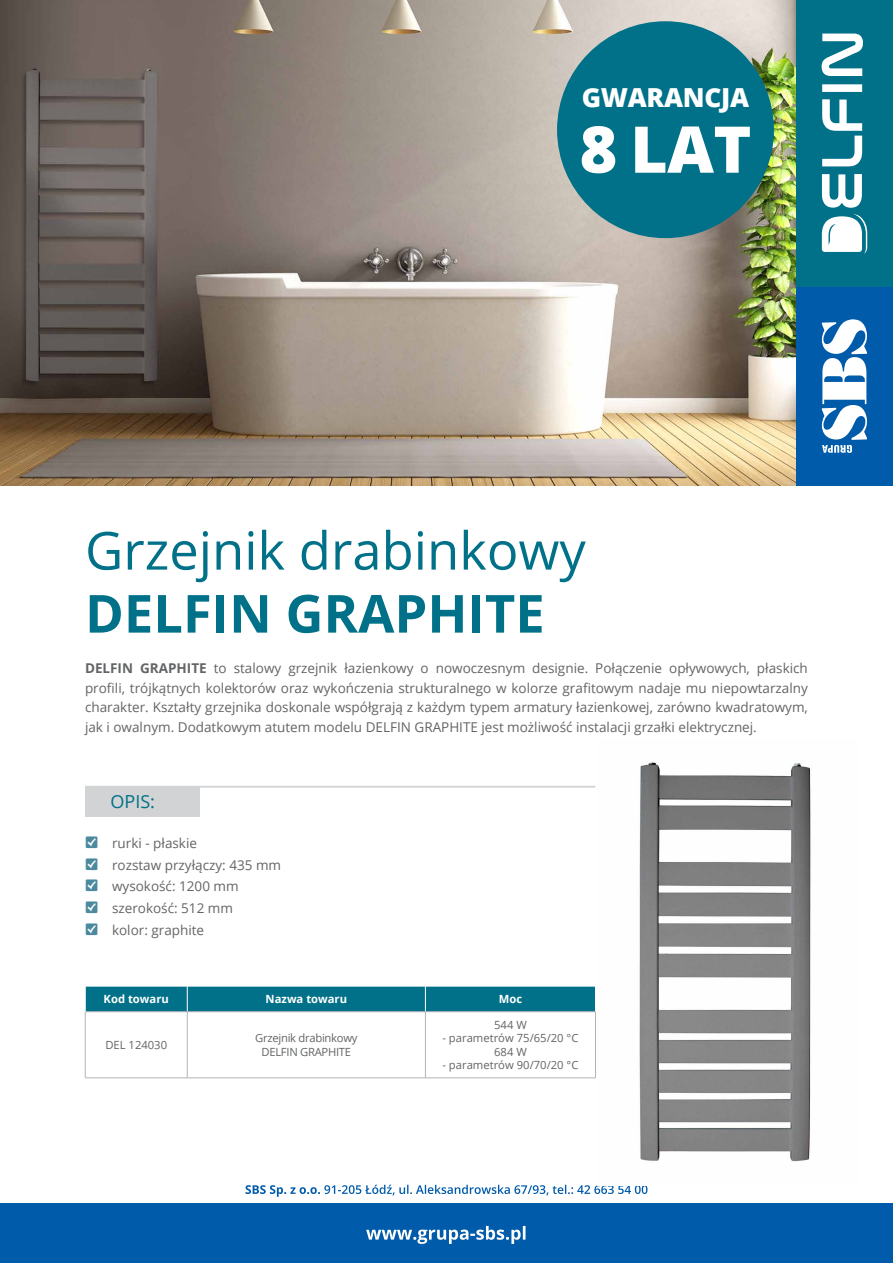
<style>
.page{position:relative;width:893px;height:1263px;background:#fff}
.page>*{position:absolute;margin:0;border:0;box-sizing:border-box;transform-origin:0 0}
.t1{font:800 64.5px "Open Sans";color:#fff}
.t2{font:52.5px "Open Sans";color:#007188}
.t3{font:700 52.5px "Open Sans";color:#007188}
.t4{font:800 26.25px "Open Sans";letter-spacing:-.01em;color:#fff}
.t5{font:18px "Open Sans";color:#007188}
.t6{font:13.5px/21.6px "Open Sans";color:#636466;text-align:justify}
.t7{font:11.25px/13.5px "Open Sans";color:#636466;text-align:center}
.t8{font:11.25px/13.5px "Open Sans";letter-spacing:-.025em;color:#636466;text-align:center}
.t9{font:700 11.25px "Open Sans";color:#fff}
.s1{font-weight:700}
</style>
<div class="page">
<img style="left:0;top:0;width:796px;height:486px">
<div style="left:796px;top:287px;width:97px;height:199px;background:#005baa"></div>
<div style="left:796px;top:0;width:97px;height:287px;background:#007188"></div>
<div style="left:0;top:1203px;width:893px;height:60px;background:#005baa"></div>
<svg style="left:245px;top:1185px;width:402px;height:12px"></svg>
<svg style="left:366px;top:1226px;width:159px;height:18px"></svg>
<div style="left:557px;top:21px;width:217px;height:217px;background:#007188;border-radius:50%"></div>
<svg style="left:822px;top:34px;width:45px;height:220px"></svg>
<svg style="left:822px;top:319px;width:45px;height:134px"></svg>
<img style="left:639px;top:762px;width:172px;height:400px">
<div style="left:85px;top:786px;width:510px;height:1px;border:1px solid #d1d3d4"></div>
<div style="left:85px;top:787px;width:115px;height:29px;background:#d1d3d4"></div>
<hr style="left:85px;top:1012px;width:1px;height:66px;background:#b1b4b6">
<hr style="left:187px;top:1012px;width:1px;height:66px;background:#b1b4b6">
<hr style="left:425px;top:1012px;width:1px;height:66px;background:#b1b4b6">
<hr style="left:595px;top:1012px;width:1px;height:66px;background:#b1b4b6">
<hr style="left:85px;top:1077px;width:102px;height:1px;background:#b1b4b6">
<hr style="left:187px;top:1077px;width:238px;height:1px;background:#b1b4b6">
<hr style="left:425px;top:1077px;width:171px;height:1px;background:#b1b4b6">
<svg style="left:85px;top:986px;width:511px;height:26px;background:#0e778d"></svg>
<h3 class="t4" style="left:582px;top:77px;width:169px">GWARANCJA</h3>
<h1 class="t1" style="left:579px;top:100px;width:173px">8 LAT</h1>
<h2 class="t2" style="left:85px;top:515px;width:502px">Grzejnik drabinkowy</h2>
<h2 class="t3" style="left:85px;top:576px;width:461px">DELFIN GRAPHITE</h2>
<p class="t6" style="left:85px;top:658px;width:724px;line-height:19.5px"><span class="s1">DELFIN GRAPHITE</span> to stalowy grzejnik łazienkowy o nowoczesnym designie. Połączenie opływowych, płaskich profili, trójkątnych kolektorów oraz wykończenia strukturalnego w kolorze grafitowym nadaje mu niepowtarzalny charakter. Kształty grzejnika doskonale współgrają z każdym typem armatury łazienkowej, zarówno kwadratowym, jak i owalnym. Dodatkowym atutem modelu DELFIN GRAPHITE jest możliwość instalacji grzałki elektrycznej.</p>
<h3 class="t5" style="left:111px;top:790px;width:46px">OPIS:</h3>
<p class="t6" style="left:112px;top:832px;width:171px;text-align:left">rurki - płaskie<br>rozstaw przyłączy: 435 mm wysokość: 1200 mm szerokość: 512 mm<br>kolor: graphite</p>
<p class="t9" style="left:104px;top:991px;width:67px">Kod towaru</p>
<p class="t9" style="left:266px;top:991px;width:83px">Nazwa towaru</p>
<p class="t9" style="left:499px;top:991px;width:25px">Moc</p>
<p class="t7" style="left:105px;top:1038px;width:63px">DEL 124030</p>
<p class="t8" style="left:255px;top:1031px;width:104px">Grzejnik drabinkowy<br>DELFIN GRAPHITE</p>
<p class="t7" style="left:494px;top:1018px;width:34px">544 W</p>
<p class="t7" style="left:442px;top:1031px;width:138px">- parametrów 75/65/20 °C<br>684 W</p>
<p class="t7" style="left:442px;top:1058px;width:138px">- parametrów 90/70/20 °C</p>
</div>
